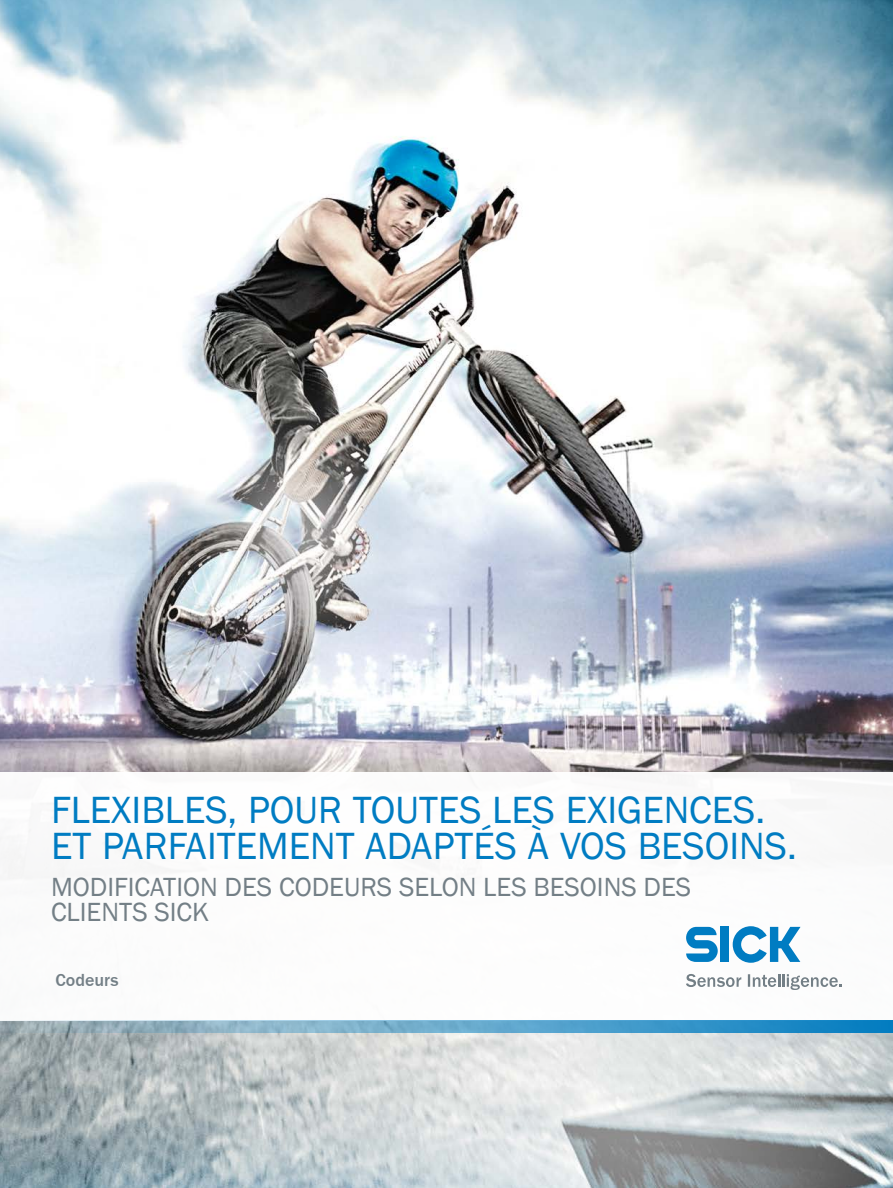
<style>
.page{position:relative;width:893px;height:1188px;background:#fff}
.page>*{position:absolute;margin:0;border:0;box-sizing:border-box;transform-origin:0 0}
.t1{font:39px/36px "SICK Franklin";color:#007cc2}
.t2{font:27px/25.5px "SICK Franklin";color:#737f86}
.t3{font:500 18px "SICK Franklin";color:#737f86}
</style>
<div class="page">
<img style="left:0;top:0;width:893px;height:1188px">
<div style="left:0;top:772px;width:893px;height:248px;background:#fff"></div>
<svg style="left:0;top:1020px;width:893px;height:13px;background:#64a4c7"></svg>
<svg style="left:686px;top:927px;width:32px;height:35px"></svg>
<div style="left:721px;top:927px;width:8px;height:35px;background:#007cc2"></div>
<svg style="left:733px;top:926px;width:67px;height:37px"></svg>
<svg style="left:686px;top:974px;width:55px;height:13px"></svg>
<svg style="left:748px;top:974px;width:94px;height:16px"></svg>
<p class="t1" style="left:51px;top:793px;width:747px">FLEXIBLES, POUR TOUTES LES EXIGENCES.<br>ET PARFAITEMENT ADAPTÉS À VOS BESOINS.</p>
<p class="t2" style="left:51px;top:875px;width:642px">MODIFICATION DES CODEURS SELON LES BESOINS DES<br>CLIENTS SICK</p>
<p class="t3" style="left:56px;top:969px;width:65px">Codeurs</p>
</div>
